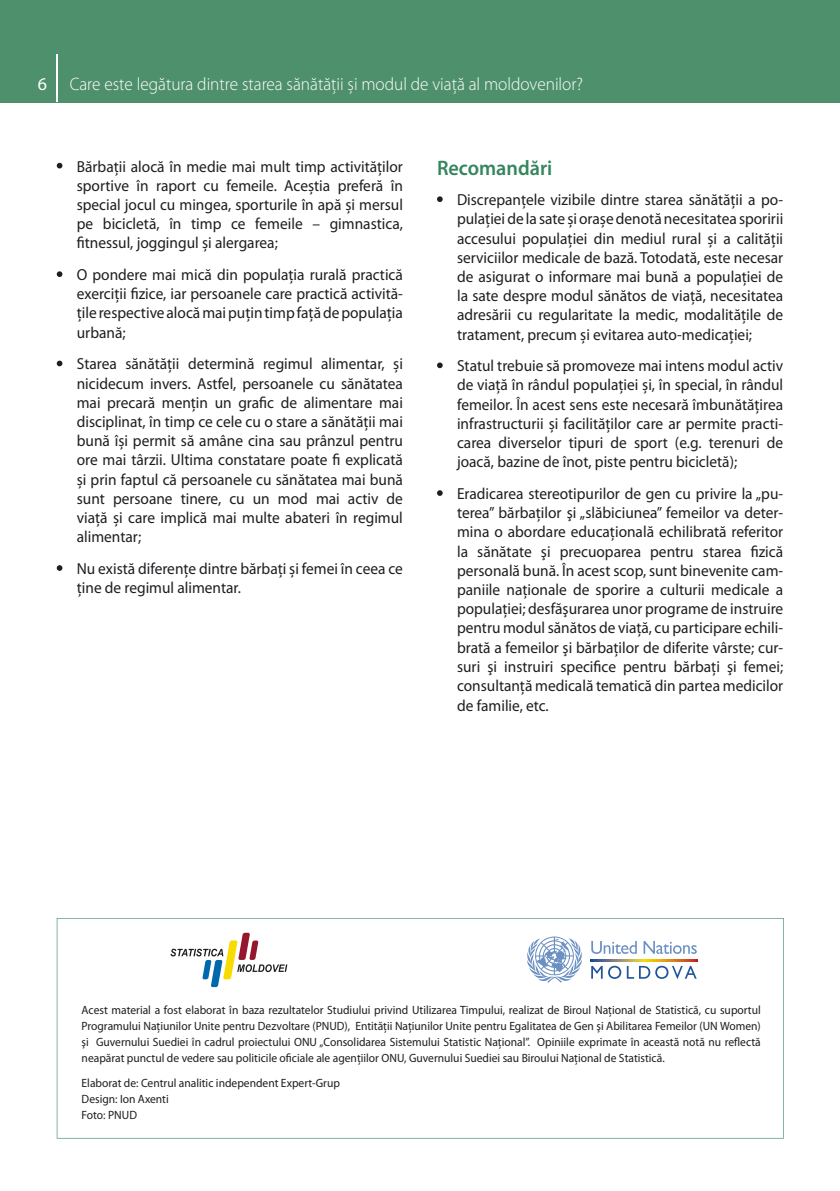
<style>
.page{position:relative;width:840px;height:1191px;background:#fff}
.page>*{position:absolute;margin:0;border:0;box-sizing:border-box;transform-origin:0 0}
.t1{font:600 21px "Myriad Pro";color:#35855f;scale:.96 1}
.t2{font:300 18px "Myriad Pro";color:#fff;scale:.96 1}
.t3{font:18px "Myriad Pro";color:#fff}
.t4{font:16px/19.2px "Myriad Pro";color:#1f1d21;text-align:justify;scale:.96 1}
.t5{font:12px/16px "Myriad Pro";color:#1f1d21;text-align:justify;scale:.96 1}
</style>
<div class="page">
<div style="left:0;top:0;width:839px;height:102px;background:#4e906c"></div>
<hr style="left:56px;top:55px;width:1px;height:47px;background:#fff">
<svg style="left:57px;top:163px;width:5px;height:5px"></svg>
<svg style="left:57px;top:271px;width:5px;height:6px"></svg>
<svg style="left:57px;top:361px;width:5px;height:5px"></svg>
<svg style="left:57px;top:565px;width:5px;height:6px"></svg>
<svg style="left:437px;top:196px;width:5px;height:6px"></svg>
<svg style="left:437px;top:362px;width:5px;height:6px"></svg>
<svg style="left:437px;top:490px;width:5px;height:6px"></svg>
<svg style="left:57px;top:918px;width:726px;height:220px"></svg>
<hr style="left:590px;top:959px;width:108px;height:1px;background:#fff">
<svg style="left:164px;top:931px;width:131px;height:61px"></svg>
<svg style="left:525px;top:935px;width:57px;height:47px"></svg>
<svg style="left:590px;top:959px;width:106px;height:2px"></svg>
<svg style="left:590px;top:940px;width:108px;height:14px"></svg>
<svg style="left:590px;top:965px;width:108px;height:14px"></svg>
<p class="t3" style="left:38px;top:74px;width:11px">6</p>
<p class="t2" style="left:70px;top:74px;width:536px">Care este legătura dintre starea sănătăţii și modul de viaţă al moldovenilor?</p>
<p class="t4" style="left:77px;top:157px;width:341px">Bărbaţii alocă în medie mai mult timp activităţilor sportive în raport cu femeile. Aceștia preferă în special jocul cu mingea, sporturile în apă și mersul pe bicicletă, în timp ce femeile – gimnastica, fitnessul, joggingul și alergarea;</p>
<p class="t4" style="left:77px;top:265px;width:341px">O pondere mai mică din populaţia rurală practică exerciţii fizice, iar persoanele care practică activită&shy;ţile respective alocă mai puţin timp faţă de populaţia urbană;</p>
<p class="t4" style="left:77px;top:355px;width:341px">Starea sănătăţii determină regimul alimentar, și nicidecum invers. Astfel, persoanele cu sănătatea mai precară menţin un grafic de alimentare mai disciplinat, în timp ce cele cu o stare a sănătăţii mai bună își permit să amâne cina sau prânzul pentru ore mai târzii. Ultima constatare poate fi explicată și prin faptul că persoanele cu sănătatea mai bună sunt persoane tinere, cu un mod mai activ de viaţă și care implică mai multe abateri în regimul alimentar;</p>
<p class="t4" style="left:77px;top:559px;width:341px">Nu există diferenţe dintre bărbaţi și femei în ceea ce ţine de regimul alimentar.</p>
<h1 class="t1" style="left:437px;top:156px;width:122px">Recomandări</h1>
<p class="t4" style="left:457px;top:190px;width:341px">Discrepanţele vizibile dintre starea sănătăţii a po&shy;pula ţiei de la sate și orașe denotă necesitatea sporirii accesului populaţiei din mediul rural și a calităţii serviciilor medicale de bază. Totodată, este necesar de asigurat o informare mai bună a populaţiei de la sate despre modul sănătos de viaţă, necesitatea adresării cu regularitate la medic, modalităţile de tratament, precum și evitarea auto-medicaţiei;</p>
<p class="t4" style="left:457px;top:356px;width:341px">Statul trebuie să promoveze mai intens modul activ de viaţă în rândul populaţiei și, în special, în rândul femeilor. În acest sens este necesară îmbunătăţirea infrastructurii și facilităţilor care ar permite practi&shy;carea diverselor tipuri de sport (e.g. terenuri de joacă, bazine de înot, piste pentru bicicletă);</p>
<p class="t4" style="left:457px;top:484px;width:341px">Eradicarea stereotipurilor de gen cu privire la „pu&shy;terea” bărbaţilor şi „slăbiciunea” femeilor va de ter - mina o abordare educaţională echilibrată refe ritor la sănătate şi precuoparea pentru starea fizică personală bună. În acest scop, sunt binevenite cam&shy;pa niile naţionale de sporire a culturii medicale a populaţiei; desfăşurarea unor programe de instruire pentru modul sănătos de viaţă, cu participare echili&shy;bra tă a femeilor şi bărbaţilor de diferite vârste; cur&shy;suri şi instruiri specifice pentru bărbaţi şi femei; consultanţă medicală tematică din partea medicilor de familie, etc.</p>
<p class="t5" style="left:82px;top:1002px;width:708px">Acest material a fost elaborat în baza rezultatelor Studiului privind Utilizarea Timpului, realizat de Biroul Naţional de Sta tistică, cu suportul Programului Naţiunilor Unite pentru Dez vol tare (PNUD), Entităţii Naţiunilor Unite pentru Egalitatea de Gen şi Abilitarea Femeilor (UN Women) şi Guvernului Suediei în cadrul proiectului ONU „Consolidarea Sistemului Statistic Naţional”. Opiniile exprimate în această notă nu reflectă neapărat pun c tul de vedere sau politicile oficiale ale agenţiilor ONU, Guvernului Suediei sau Biroului Naţional de Statistică.</p>
<p class="t5" style="left:82px;top:1074px;width:270px;text-align:left">Elaborat de: Centrul analitic independent Expert-Grup<br>Design: Ion Axenti<br>Foto: PNUD</p>
</div>
